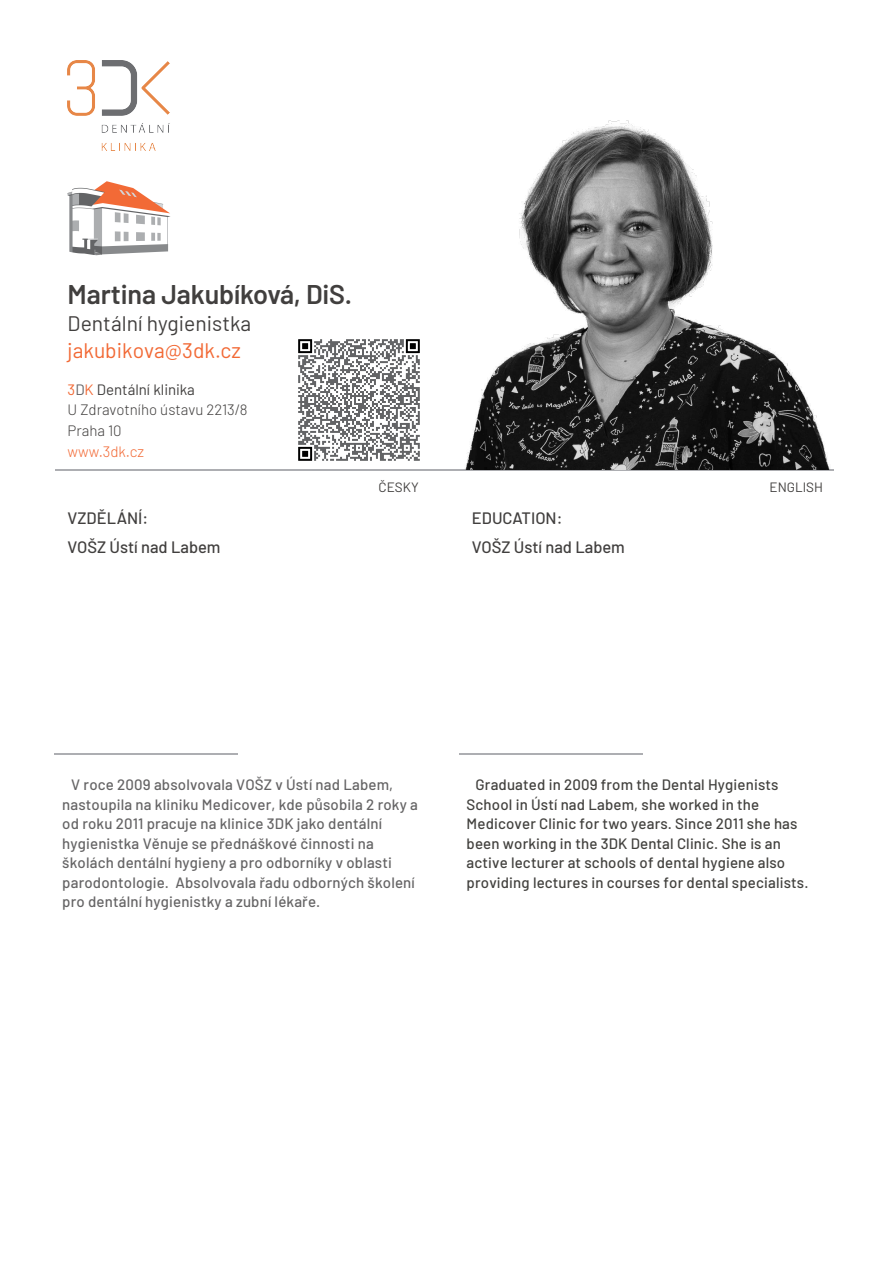
<style>
.page{position:relative;width:894px;height:1263px;background:#fff}
.page>*{position:absolute;margin:0;border:0;box-sizing:border-box;transform-origin:0 0}
.t1{font:600 27px "Barlow";letter-spacing:-.005em;color:#413f3e}
.t2{font:21px "Barlow";letter-spacing:.005em;color:#413f3e}
.t3{font:21px "Barlow";color:#f26935}
.t4{font:500 16.5px/28.5px "Barlow";color:#413f3e}
.t5{font:500 15px/19.5px "Barlow";letter-spacing:.01em;color:#656465}
.t6{font:500 15px/19.5px "Barlow";letter-spacing:.01em;color:#42413e}
.t7{font:300 15px/20.9px "Barlow";color:#413f3e}
.t8{font:300 15px "Barlow";color:#f26935}
.t9{font:13.5px "Barlow";color:#413f3e}
.s1{font-weight:400;color:#f26935}
.s2{font-weight:400;color:#636366}
.s3{font-weight:400}
</style>
<div class="page">
<img style="left:68px;top:60px;width:102px;height:91px">
<hr style="left:55px;top:469px;width:778px;height:1px;background:#adaeb2">
<img style="left:67px;top:181px;width:104px;height:75px">
<hr style="left:55px;top:753px;width:183px;height:2px;background:#adaeb2">
<hr style="left:459px;top:753px;width:183px;height:2px;background:#adaeb2">
<img style="left:465px;top:120px;width:365px;height:349px">
<img style="left:298px;top:339px;width:122px;height:122px">
<h1 class="t1" style="left:68px;top:277px;width:286px">Martina Jakubíková, DiS.</h1>
<h2 class="t2" style="left:68px;top:310px;width:185px">Dentální hygienistka</h2>
<h2 class="t3" style="left:68px;top:337px;width:174px">jakubikova@3dk.cz</h2>
<p class="t7" style="left:68px;top:378px;width:181px"><span class="s1">3</span><span class="s2">D</span><span class="s1">K</span> <span class="s3">Dentální klinika<br></span>U Zdravotního ústavu 2213/8<br>Praha 10</p>
<p class="t8" style="left:68px;top:442px;width:78px">www.3dk.cz</p>
<p class="t4" style="left:68px;top:504px;width:154px">VZDĚLÁNÍ:<br>VOŠZ Ústí nad Labem</p>
<p class="t9" style="left:378px;top:479px;width:42px">ČESKY</p>
<p class="t9" style="left:769px;top:479px;width:55px">ENGLISH</p>
<p class="t4" style="left:471px;top:504px;width:154px">EDUCATION:<br>VOŠZ Ústí nad Labem</p>
<p class="t5" style="left:62px;top:774px;width:357px;text-indent:9px">V roce 2009 absolvovala VOŠZ v Ústí nad Labem, nastoupila na kliniku Medicover, kde působila 2 roky a od roku 2011 pracuje na klinice 3DK jako dentální hygienistka Věnuje se přednáškové činnosti na školách dentální hygieny a pro odborníky v oblasti parodontologie. Absolvovala řadu odborných školení pro dentální hygienistky a zubní lékaře.</p>
<p class="t6" style="left:466px;top:774px;width:343px;text-indent:9px">Graduated in 2009 from the Dental Hygienists School in Ústí nad Labem, she worked in the Medicover Clinic for two years. Since 2011 she has been working in the 3DK Dental Clinic. She is an active lecturer at schools of dental hygiene also providing lectures in courses for dental specialists.</p>
</div>
